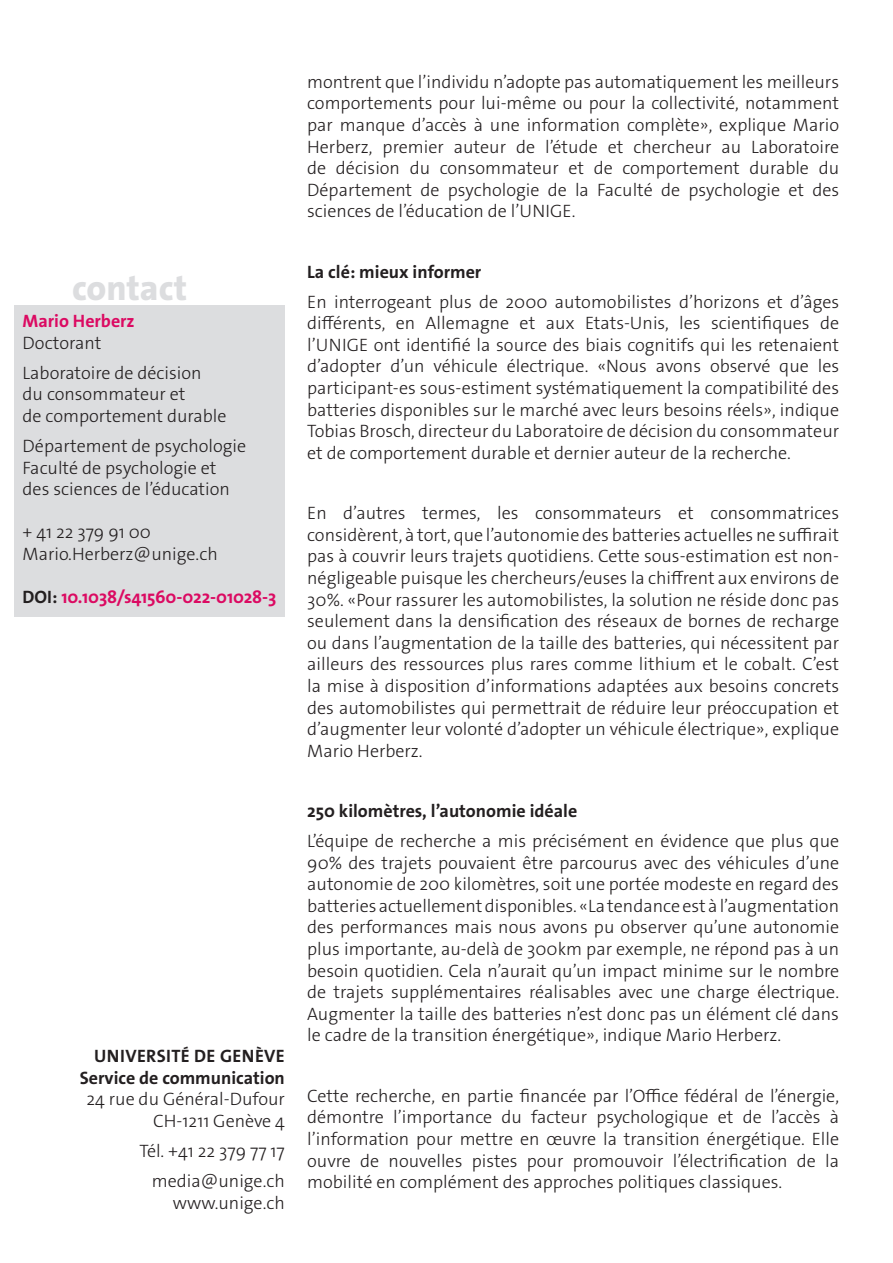
<style>
.page{position:relative;width:893px;height:1263px;background:#fff}
.page>*{position:absolute;margin:0;border:0;box-sizing:border-box;transform-origin:0 0}
._4__texte_courant{font:800 35.7px "The Sans Os F";color:#dcdddf}
._4__texte_courant-2{font:300 18px/21.6px "The Sans Os F";color:#231f20;text-align:justify}
.texte_courant{font:300 18px/21.6px "The Sans Os F";color:#231f20;text-align:right}
._4__texte_courant-3{font:700 18px/21.6px "The Sans Os F";letter-spacing:-.01em;color:#db0a62}
._4__texte_courant-4{font:700 18px "The Sans Os F";color:#231f20}
.texte_courant-2{font:700 18px "The Sans Os F";letter-spacing:.02em;color:#231f20}
.s1{font-weight:300;color:#231f20}
.s2{color:#231f20}
.s3{font-weight:700}
</style>
<div class="page">
<div style="left:14px;top:305px;width:271px;height:312px;background:#dcdddf"></div>
<p class="_4__texte_courant" style="left:72px;top:265px;width:116px">contact</p>
<p class="_4__texte_courant-3" style="left:23px;top:310px;width:114px">Mario Herberz<br><span class="s1">Doctorant</span></p>
<p class="_4__texte_courant-2" style="left:23px;top:362px;width:205px;text-align:left">Laboratoire de décision du consommateur et<br>de comportement durable</p>
<p class="_4__texte_courant-2" style="left:23px;top:435px;width:225px;text-align:left">Département de psychologie<br>Faculté de psychologie et des sciences de l’éducation</p>
<p class="_4__texte_courant-2" style="left:23px;top:522px;width:197px">+ 41 22 379 91 00<br>Mario.Herberz@unige.ch</p>
<p class="_4__texte_courant-3" style="left:23px;top:586px;width:255px"><span class="s2">DOI:</span> 10.1038/s41560-022-01028-3</p>
<p class="texte_courant-2" style="left:94px;top:1044px;width:192px">UNIVERSITÉ DE GENÈVE</p>
<p class="texte_courant" style="left:80px;top:1067px;width:207px"><span class="s3">Service de communication<br></span>24 rue du Général-Dufour<br>CH-1211 Genève 4</p>
<p class="texte_courant" style="left:139px;top:1140px;width:147px">Tél. +41 22 379 77 17</p>
<p class="texte_courant" style="left:152px;top:1170px;width:135px">media@unige.ch www.unige.ch</p>
<p class="_4__texte_courant-2" style="left:307px;top:71px;width:533px">montrent que l’individu n’adopte pas automatiquement les meilleurs comportements pour lui-même ou pour la collectivité, notamment par manque d’accès à une information complète», explique Mario Herberz, premier auteur de l’étude et chercheur au Laboratoire de décision du consommateur et de comportement durable du Département de psychologie de la Faculté de psychologie et des sciences de l’éducation de l’UNIGE.</p>
<p class="_4__texte_courant-4" style="left:307px;top:260px;width:176px">La clé: mieux informer</p>
<p class="_4__texte_courant-2" style="left:307px;top:291px;width:533px">En interrogeant plus de 2000 automobilistes d’horizons et d’âges différents, en Allemagne et aux Etats-Unis, les scientifiques de l’UNIGE ont identifié la source des biais cognitifs qui les retenaient d’adopter d’un véhicule électrique. «Nous avons observé que les participant-es sous-estiment systématiquement la compatibilité des batteries disponibles sur le marché avec leurs besoins réels», indique Tobias Brosch, directeur du Laboratoire de décision du consommateur et de comportement durable et dernier auteur de la recherche.</p>
<p class="_4__texte_courant-2" style="left:307px;top:502px;width:533px">En d’autres termes, les consommateurs et consommatrices considèrent, à tort, que l’autonomie des batteries actuelles ne suffirait pas à couvrir leurs trajets quotidiens. Cette sous-estimation est non&shy;négligeable puisque les chercheurs/euses la chiffrent aux environs de 30%. «Pour rassurer les automobilistes, la solution ne réside donc pas seulement dans la densification des réseaux de bornes de recharge ou dans l’augmentation de la taille des batteries, qui nécessitent par ailleurs des ressources plus rares comme lithium et le cobalt. C’est la mise à disposition d’informations adaptées aux besoins concrets des automobilistes qui permettrait de réduire leur préoccupation et d’augmenter leur volonté d’adopter un véhicule électrique», explique Mario Herberz.</p>
<p class="_4__texte_courant-4" style="left:307px;top:799px;width:271px">250 kilomètres, l’autonomie idéale</p>
<p class="_4__texte_courant-2" style="left:307px;top:830px;width:533px">L’équipe de recherche a mis précisément en évidence que plus que 90% des trajets pouvaient être parcourus avec des véhicules d’une autonomie de 200 kilomètres, soit une portée modeste en regard des batteries actuellement disponibles. «La tendance est à l’augmentation des performances mais nous avons pu observer qu’une autonomie plus importante, au-delà de 300km par exemple, ne répond pas à un besoin quotidien. Cela n’aurait qu’un impact minime sur le nombre de trajets supplémentaires réalisables avec une charge électrique.<br>Augmenter la taille des batteries n’est donc pas un élément clé dans le cadre de la transition énergétique», indique Mario Herberz.</p>
<p class="_4__texte_courant-2" style="left:307px;top:1085px;width:533px">Cette recherche, en partie financée par l’Office fédéral de l’énergie, démontre l’importance du facteur psychologique et de l’accès à l’information pour mettre en œuvre la transition énergétique. Elle ouvre de nouvelles pistes pour promouvoir l’électrification de la mobilité en complément des approches politiques classiques.</p>
</div>
